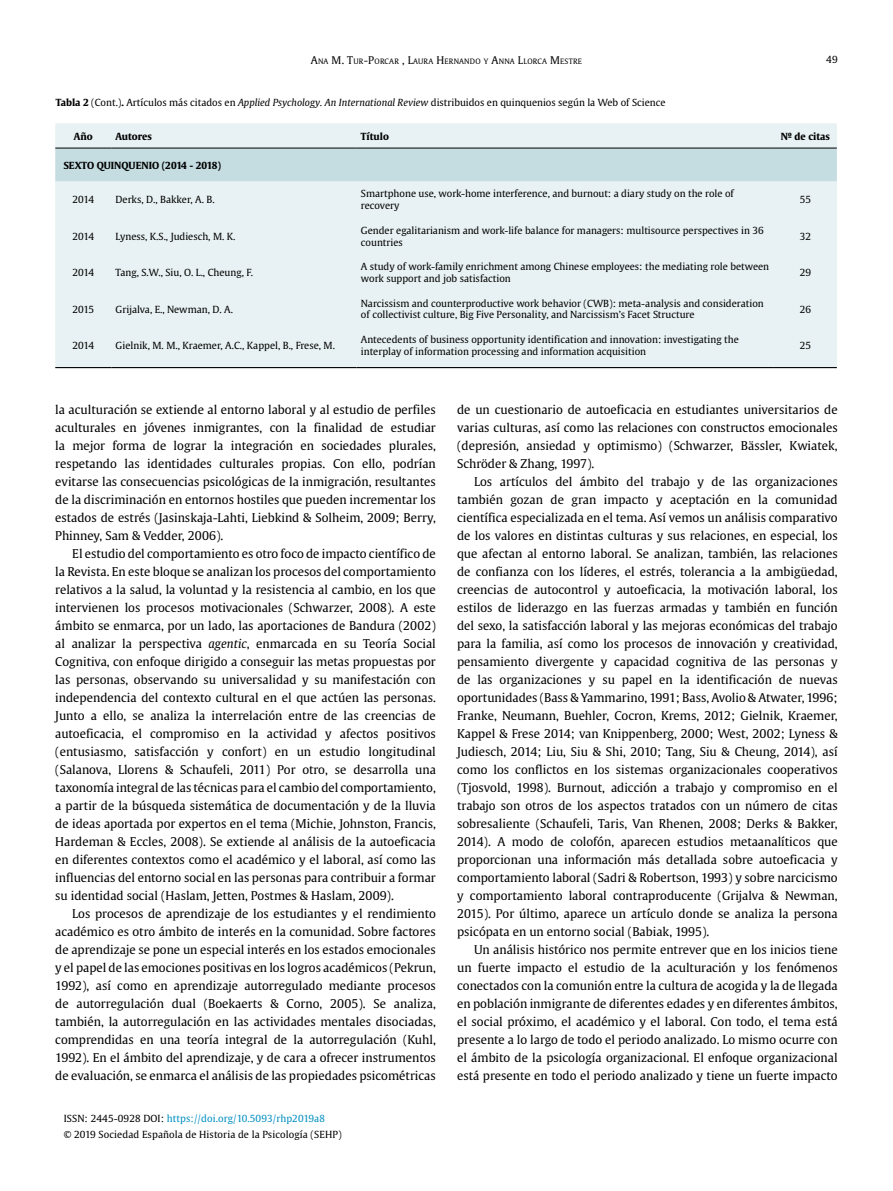
<style>
.page{position:relative;width:893px;height:1191px;background:#fff}
.page>*{position:absolute;margin:0;border:0;box-sizing:border-box;transform-origin:0 0}
.t1{font:12px/18px "Gulliver";color:#000;text-align:justify}
.t2{font:9.75px/11.7px "Gulliver";color:#000}
.t3{font:700 9.75px "Gulliver";color:#000}
.t4{font:7.35px "Gulliver";letter-spacing:.035em;color:#000}
.s1{font-size:10.5px}
.s2{font-weight:700}
.s3{font-style:italic}
.s4{color:#008fc2}
</style>
<div class="page">
<div style="left:55px;top:123px;width:782px;height:244px;background:#e8f1f3"></div>
<div style="left:55px;top:149px;width:782px;height:32px;background:#c5dce1"></div>
<hr style="left:55px;top:148px;width:56px;height:1px;background:#000">
<hr style="left:111px;top:148px;width:246px;height:1px;background:#000">
<hr style="left:357px;top:148px;width:417px;height:1px;background:#000">
<hr style="left:774px;top:148px;width:63px;height:1px;background:#000">
<hr style="left:55px;top:367px;width:56px;height:1px;background:#000">
<hr style="left:111px;top:367px;width:246px;height:1px;background:#000">
<hr style="left:357px;top:367px;width:417px;height:1px;background:#000">
<hr style="left:774px;top:367px;width:63px;height:1px;background:#000">
<p class="t4" style="left:311px;top:56px;width:273px"><span class="s1">A</span>NA <span class="s1">M. T</span>UR<span class="s1">-P</span>ORCAR <span class="s1">, L</span>AURA <span class="s1">H</span>ERNANDO Y <span class="s1">A</span>NNA <span class="s1">L</span>LORCA <span class="s1">M</span>ESTRE</p>
<p class="t2" style="left:826px;top:54px;width:13px">49</p>
<p class="t2" style="left:56px;top:96px;width:611px"><span class="s2">Tabla 2</span> (Cont.)<span class="s2">.</span> Artículos más citados en <span class="s3">Applied Psychology. An International Review</span> distribuidos en quinquenios según la Web of Science</p>
<p class="t3" style="left:74px;top:130px;width:20px">Año</p>
<p class="t3" style="left:116px;top:130px;width:38px">Autores</p>
<p class="t3" style="left:361px;top:130px;width:29px">Título</p>
<p class="t3" style="left:781px;top:130px;width:51px">Nº de citas</p>
<p class="t3" style="left:64px;top:159px;width:159px">SEXTO QUINQUENIO (2014 - 2018)</p>
<p class="t2" style="left:73px;top:194px;width:23px">2014</p>
<p class="t2" style="left:116px;top:194px;width:101px">Derks, D., Bakker, A. B.</p>
<p class="t2" style="left:361px;top:188px;width:374px">Smartphone use, work-home interference, and burnout: a diary study on the role of recovery</p>
<p class="t2" style="left:800px;top:194px;width:13px">55</p>
<p class="t2" style="left:73px;top:230px;width:23px">2014</p>
<p class="t2" style="left:116px;top:230px;width:121px">Lyness, K.S., Judiesch, M. K.</p>
<p class="t2" style="left:361px;top:224px;width:404px">Gender egalitarianism and work-life balance for managers: multisource perspectives in 36 countries</p>
<p class="t2" style="left:800px;top:230px;width:13px">32</p>
<p class="t2" style="left:73px;top:267px;width:23px">2014</p>
<p class="t2" style="left:116px;top:267px;width:139px">Tang, S.W., Siu, O. L., Cheung, F.</p>
<p class="t2" style="left:361px;top:261px;width:410px">A study of work-family enrichment among Chinese employees: the mediating role between work support and job satisfaction</p>
<p class="t2" style="left:800px;top:267px;width:13px">29</p>
<p class="t2" style="left:73px;top:303px;width:23px">2015</p>
<p class="t2" style="left:116px;top:303px;width:119px">Grijalva, E., Newman, D. A.</p>
<p class="t2" style="left:361px;top:297px;width:404px">Narcissism and counterproductive work behavior (CWB): meta-analysis and consideration of collectivist culture, Big Five Personality, and Narcissism’s Facet Structure</p>
<p class="t2" style="left:800px;top:303px;width:13px">26</p>
<p class="t2" style="left:73px;top:339px;width:23px">2014</p>
<p class="t2" style="left:116px;top:339px;width:221px">Gielnik, M. M., Kraemer, A.C., Kappel, B., Frese, M.</p>
<p class="t2" style="left:361px;top:334px;width:379px">Antecedents of business opportunity identification and innovation: investigating the interplay of information processing and information acquisition</p>
<p class="t2" style="left:800px;top:339px;width:13px">25</p>
<p class="t1" style="left:55px;top:401px;width:382px">la aculturación se extiende al entorno laboral y al estudio de perfiles aculturales en jóvenes inmigrantes, con la finalidad de estudiar la mejor forma de lograr la integración en sociedades plurales, respetando las identidades culturales propias. Con ello, podrían evitarse las consecuencias psicológicas de la inmigración, resultantes de la discriminación en entornos hostiles que pueden incrementar los estados de estrés (Jasinskaja-Lahti, Liebkind &amp; Solheim, 2009; Berry, Phinney, Sam &amp; Vedder, 2006).</p>
<p class="t1" style="left:55px;top:545px;width:382px;text-indent:17px">El estudio del comportamiento es otro foco de impacto científico de la Revista. En este bloque se analizan los procesos del comportamiento relativos a la salud, la voluntad y la resistencia al cambio, en los que intervienen los procesos motivacionales (Schwarzer, 2008). A este ámbito se enmarca, por un lado, las aportaciones de Bandura (2002) al analizar la perspectiva <span class="s3">agentic</span>, enmarcada en su Teoría Social Cognitiva, con enfoque dirigido a conseguir las metas propuestas por las personas, observando su universalidad y su manifestación con independencia del contexto cultural en el que actúen las personas.<br>Junto a ello, se analiza la interrelación entre de las creencias de autoeficacia, el compromiso en la actividad y afectos positivos (entusiasmo, satisfacción y confort) en un estudio longitudinal (Salanova, Llorens &amp; Schaufeli, 2011) Por otro, se desarrolla una taxonomía integral de las técnicas para el cambio del comportamiento, a partir de la búsqueda sistemática de documentación y de la lluvia de ideas aportada por expertos en el tema (Michie, Johnston, Francis, Hardeman &amp; Eccles, 2008). Se extiende al análisis de la autoeficacia en diferentes contextos como el académico y el laboral, así como las influencias del entorno social en las personas para contribuir a formar su identidad social (Haslam, Jetten, Postmes &amp; Haslam, 2009).</p>
<p class="t1" style="left:55px;top:905px;width:382px;text-indent:17px">Los procesos de aprendizaje de los estudiantes y el rendimiento académico es otro ámbito de interés en la comunidad. Sobre factores de aprendizaje se pone un especial interés en los estados emocionales y el papel de las emociones positivas en los logros académicos (Pekrun, 1992), así como en aprendizaje autorregulado mediante procesos de autorregulación dual (Boekaerts &amp; Corno, 2005). Se analiza, también, la autorregulación en las actividades mentales disociadas, comprendidas en una teoría integral de la autorregulación (Kuhl, 1992). En el ámbito del aprendizaje, y de cara a ofrecer instrumentos de evaluación, se enmarca el análisis de las propiedades psicométricas</p>
<p class="t2" style="left:64px;top:1110px;width:279px;line-height:15.6px">ISSN: 2445-0928 DOI: <span class="s4">https://doi.org/10.5093/rhp2019a8<br></span>© 2019 Sociedad Española de Historia de la Psicología (SEHP)</p>
<p class="t1" style="left:457px;top:401px;width:382px">de un cuestionario de autoeficacia en estudiantes universitarios de varias culturas, así como las relaciones con constructos emocionales (depresión, ansiedad y optimismo) (Schwarzer, Bässler, Kwiatek, Schröder &amp; Zhang, 1997).</p>
<p class="t1" style="left:457px;top:473px;width:382px;text-indent:17px">Los artículos del ámbito del trabajo y de las organizaciones también gozan de gran impacto y aceptación en la comunidad científica especializada en el tema. Así vemos un análisis comparativo de los valores en distintas culturas y sus relaciones, en especial, los que afectan al entorno laboral. Se analizan, también, las relaciones de confianza con los líderes, el estrés, tolerancia a la ambigüedad, creencias de autocontrol y autoeficacia, la motivación laboral, los estilos de liderazgo en las fuerzas armadas y también en función del sexo, la satisfacción laboral y las mejoras económicas del trabajo para la familia, así como los procesos de innovación y creatividad, pensamiento divergente y capacidad cognitiva de las personas y de las organizaciones y su papel en la identificación de nuevas oportunidades (Bass &amp; Yammarino, 1991; Bass, Avolio &amp; Atwater, 1996; Franke, Neumann, Buehler, Cocron, Krems, 2012; Gielnik, Kraemer, Kappel &amp; Frese 2014; van Knippenberg, 2000; West, 2002; Lyness &amp; Judiesch, 2014; Liu, Siu &amp; Shi, 2010; Tang, Siu &amp; Cheung, 2014), así como los conflictos en los sistemas organizacionales cooperativos (Tjosvold, 1998). Burnout, adicción a trabajo y compromiso en el trabajo son otros de los aspectos tratados con un número de citas sobresaliente (Schaufeli, Taris, Van Rhenen, 2008; Derks &amp; Bakker, 2014). A modo de colofón, aparecen estudios metaanalíticos que proporcionan una información más detallada sobre autoeficacia y comportamiento laboral (Sadri &amp; Robertson, 1993) y sobre narcicismo y comportamiento laboral contraproducente (Grijalva &amp; Newman, 2015). Por último, aparece un artículo donde se analiza la persona psicópata en un entorno social (Babiak, 1995).</p>
<p class="t1" style="left:457px;top:941px;width:382px;text-indent:17px">Un análisis histórico nos permite entrever que en los inicios tiene un fuerte impacto el estudio de la aculturación y los fenómenos conectados con la comunión entre la cultura de acogida y la de llegada en población inmigrante de diferentes edades y en diferentes ámbitos, el social próximo, el académico y el laboral. Con todo, el tema está presente a lo largo de todo el periodo analizado. Lo mismo ocurre con el ámbito de la psicología organizacional. El enfoque organizacional está presente en todo el periodo analizado y tiene un fuerte impacto</p>
</div>
